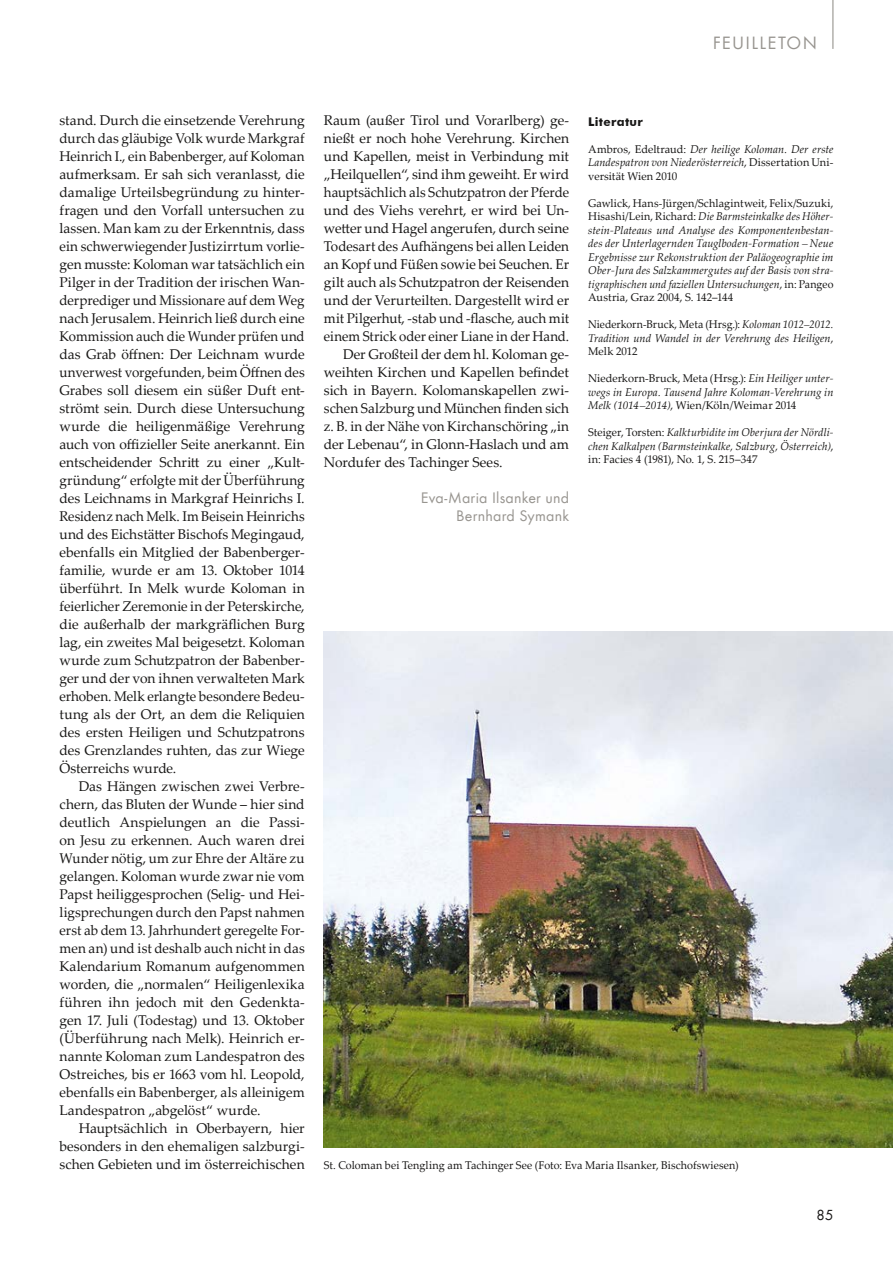
<style>
.page{position:relative;width:893px;height:1263px;background:#fff}
.page>*{position:absolute;margin:0;border:0;box-sizing:border-box;transform-origin:0 0}
.t1{font:16.5px "Futura ND Book";letter-spacing:.08em;color:#989590}
.t2{font:14.1px/18px "Palatino Linotype";color:#181716;text-align:justify}
.t3{font:14.1px "Palatino Linotype";color:#181716;scale:.96 1}
.t4{font:14.1px "Palatino Linotype";color:#181716;scale:.95 1}
.t5{font:14.1px "Palatino Linotype";color:#181716;scale:.94 1}
.t6{font:14.1px/18px "Futura ND Book";letter-spacing:.015em;color:#989590;text-align:right}
.t7{font:13.5px "Futura ND Book";color:#181716}
.t8{font:700 12px "Futura BT";letter-spacing:.025em;color:#181716}
.t9{font:italic 11.25px/13.5px "Palatino Linotype";letter-spacing:.005em;color:#181716;text-align:justify}
.t10{font:italic 11.25px/13.5px "Palatino Linotype";letter-spacing:.005em;color:#181716;text-align:justify;scale:.95 1}
.t11{font:italic 11.25px/13.5px "Palatino Linotype";letter-spacing:.005em;color:#181716;text-align:justify;scale:.94 1}
.t12{font:11.25px "Palatino Linotype";letter-spacing:.01em;color:#181716;scale:.96 1}
.s1{font-style:normal}
</style>
<div class="page">
<hr style="left:832px;top:0;width:1px;height:49px;background:#989590">
<img style="left:324px;top:631px;width:569px;height:516px">
<p class="t1" style="left:713px;top:32px;width:106px">FEUILLETON</p>
<p class="t2" style="left:60px;top:111px;width:247px">stand. Durch die einsetzende Verehrung durch das gläubige Volk wurde Markgraf Heinrich I., ein Babenberger, auf Koloman aufmerksam. Er sah sich veranlasst, die damalige Urteilsbegründung zu hinter&shy;fragen und den Vorfall untersuchen zu lassen. Man kam zu der Erkenntnis, dass ein schwerwiegender Justizirrtum vorlie&shy;gen musste: Koloman war tatsächlich ein Pilger in der Tradition der irischen Wan&shy;derprediger und Missionare auf dem Weg nach Jerusalem. Heinrich ließ durch eine Kommission auch die Wunder prüfen und das Grab öffnen: Der Leichnam wurde unverwest vorgefunden, beim Öffnen des Grabes soll diesem ein süßer Duft ent&shy;strömt sein. Durch diese Untersuchung wurde die heiligenmäßige Verehrung auch von offizieller Seite anerkannt. Ein entscheidender Schritt zu einer „Kult&shy;gründung“ erfolgte mit der Überführung des Leichnams in Markgraf Heinrichs I.<br>Residenz nach Melk. Im Beisein Heinrichs und des Eichstätter Bischofs Megingaud, ebenfalls ein Mitglied der Babenberger&shy;familie, wurde er am 13. Oktober 1014 überführt. In Melk wurde Koloman in feierlicher Zeremonie in der Peterskirche, die außerhalb der markgräflichen Burg lag, ein zweites Mal beigesetzt. Koloman wurde zum Schutzpatron der Babenber&shy;ger und der von ihnen verwalteten Mark erhoben. Melk erlangte besondere Bedeu&shy;tung als der Ort, an dem die Reliquien des ersten Heiligen und Schutzpatrons des Grenzlandes ruhten, das zur Wiege Österreichs wurde.</p>
<p class="t2" style="left:60px;top:777px;width:247px;text-indent:19px">Das Hängen zwischen zwei Verbre&shy;chern, das Bluten der Wunde – hier sind deutlich Anspielungen an die Passi&shy;on Jesu zu erkennen. Auch waren drei Wunder nötig, um zur Ehre der Altäre zu gelangen. Koloman wurde zwar nie vom Papst heiliggesprochen (Selig- und Hei&shy;ligsprechungen durch den Papst nahmen erst ab dem 13. Jahrhundert geregelte For&shy;men an) und ist deshalb auch nicht in das Kalendarium Romanum aufgenommen worden, die „normalen“ Heiligenlexika führen ihn jedoch mit den Gedenkta&shy;gen 17. Juli (Todestag) und 13. Oktober (Überführung nach Melk). Heinrich er&shy;nannte Koloman zum Landespatron des Ostreiches, bis er 1663 vom hl. Leopold, ebenfalls ein Babenberger, als alleinigem Landespatron „abgelöst“ wurde.</p>
<p class="t2" style="left:60px;top:1119px;width:247px;text-indent:19px">Hauptsächlich in Oberbayern, hier besonders in den ehemaligen salzburgi&shy;schen Gebieten und im österreichischen</p>
<p class="t2" style="left:324px;top:111px;width:247px">Raum (außer Tirol und Vorarlberg) ge-</p>
<p class="t2" style="left:324px;top:129px;width:247px">nießt er noch hohe Verehrung. Kirchen</p>
<p class="t2" style="left:324px;top:147px;width:247px">und Kapellen, meist in Verbindung mit</p>
<p class="t2" style="left:324px;top:165px;width:247px">„Heilquellen“, sind ihm geweiht. Er wird</p>
<p class="t4" style="left:324px;top:182px;width:260px">hauptsächlich als Schutzpatron der Pferde</p>
<p class="t2" style="left:324px;top:201px;width:247px">und des Viehs verehrt, er wird bei Un-</p>
<p class="t2" style="left:324px;top:219px;width:247px">wetter und Hagel angerufen, durch seine</p>
<p class="t4" style="left:324px;top:236px;width:260px">Todesart des Aufhängens bei allen Leiden</p>
<p class="t3" style="left:324px;top:254px;width:257px">an Kopf und Füßen sowie bei Seuchen. Er</p>
<p class="t2" style="left:324px;top:273px;width:247px">gilt auch als Schutzpatron der Reisenden</p>
<p class="t2" style="left:324px;top:291px;width:247px">und der Verurteilten. Dargestellt wird er</p>
<p class="t3" style="left:324px;top:308px;width:257px">mit Pilgerhut, -stab und -flasche, auch mit</p>
<p class="t5" style="left:324px;top:326px;width:262px">einem Strick oder einer Liane in der Hand.</p>
<p class="t2" style="left:343px;top:345px;width:228px">Der Großteil der dem hl. Koloman ge-</p>
<p class="t2" style="left:324px;top:363px;width:247px">weihten Kirchen und Kapellen befindet</p>
<p class="t2" style="left:324px;top:381px;width:247px">sich in Bayern. Kolomanskapellen zwi-</p>
<p class="t3" style="left:324px;top:398px;width:257px">schen Salzburg und München finden sich</p>
<p class="t3" style="left:324px;top:416px;width:257px">z. B. in der Nähe von Kirchanschöring „in</p>
<p class="t2" style="left:324px;top:435px;width:247px">der Lebenau“, in Glonn-Haslach und am</p>
<p class="t2" style="left:324px;top:453px;width:180px">Nordufer des Tachinger Sees.</p>
<p class="t6" style="left:421px;top:489px;width:150px">Eva-Maria Ilsanker und<br>Bernhard Symank</p>
<p class="t8" style="left:588px;top:114px;width:56px">Literatur</p>
<p class="t9" style="left:588px;top:142px;width:247px"><span class="s1">Ambros, Edeltraud:</span> Der heilige Koloman. Der erste Landespatron von Niederösterreich<span class="s1">, Dissertation Uni&shy;versität Wien 2010</span></p>
<p class="t10" style="left:588px;top:196px;width:260px"><span class="s1">Gawlick, Hans-Jürgen/Schlagintweit, Felix/Suzuki, Hisashi/Lein, Richard:</span> Die Barmsteinkalke des Höher&shy;stein-Plateaus und Analyse des Komponentenbestan&shy;des der Unterlagernden Tauglboden-Formation – Neue Ergebnisse zur Rekonstruktion der Paläogeographie im Ober-Jura des Salzkammergutes auf der Basis von stra&shy;tigraphischen und faziellen Untersuchungen<span class="s1">, in: Pangeo Austria, Graz 2004, S. 142–144</span></p>
<p class="t11" style="left:588px;top:317px;width:262px"><span class="s1">Niederkorn-Bruck, Meta (Hrsg.):</span> Koloman 1012–2012.<br>Tradition und Wandel in der Verehrung des Heiligen<span class="s1">, Melk 2012</span></p>
<p class="t9" style="left:588px;top:371px;width:247px"><span class="s1">Niederkorn-Bruck, Meta (Hrsg.):</span> Ein Heiliger unter&shy;wegs in Europa. Tausend Jahre Koloman-Verehrung in Melk (1014–2014)<span class="s1">, Wien/Köln/Weimar 2014</span></p>
<p class="t9" style="left:588px;top:425px;width:247px"><span class="s1">Steiger, Torsten:</span> Kalkturbidite im Oberjura der Nördli&shy;chen Kalkalpen (Barmsteinkalke, Salzburg, Österreich)<span class="s1">, in: Facies 4 (1981), No. 1, S. 215–347</span></p>
<p class="t12" style="left:324px;top:1157px;width:434px">St. Coloman bei Tengling am Tachinger See (Foto: Eva Maria Ilsanker, Bischofswiesen)</p>
<p class="t7" style="left:817px;top:1207px;width:18px">85</p>
</div>
